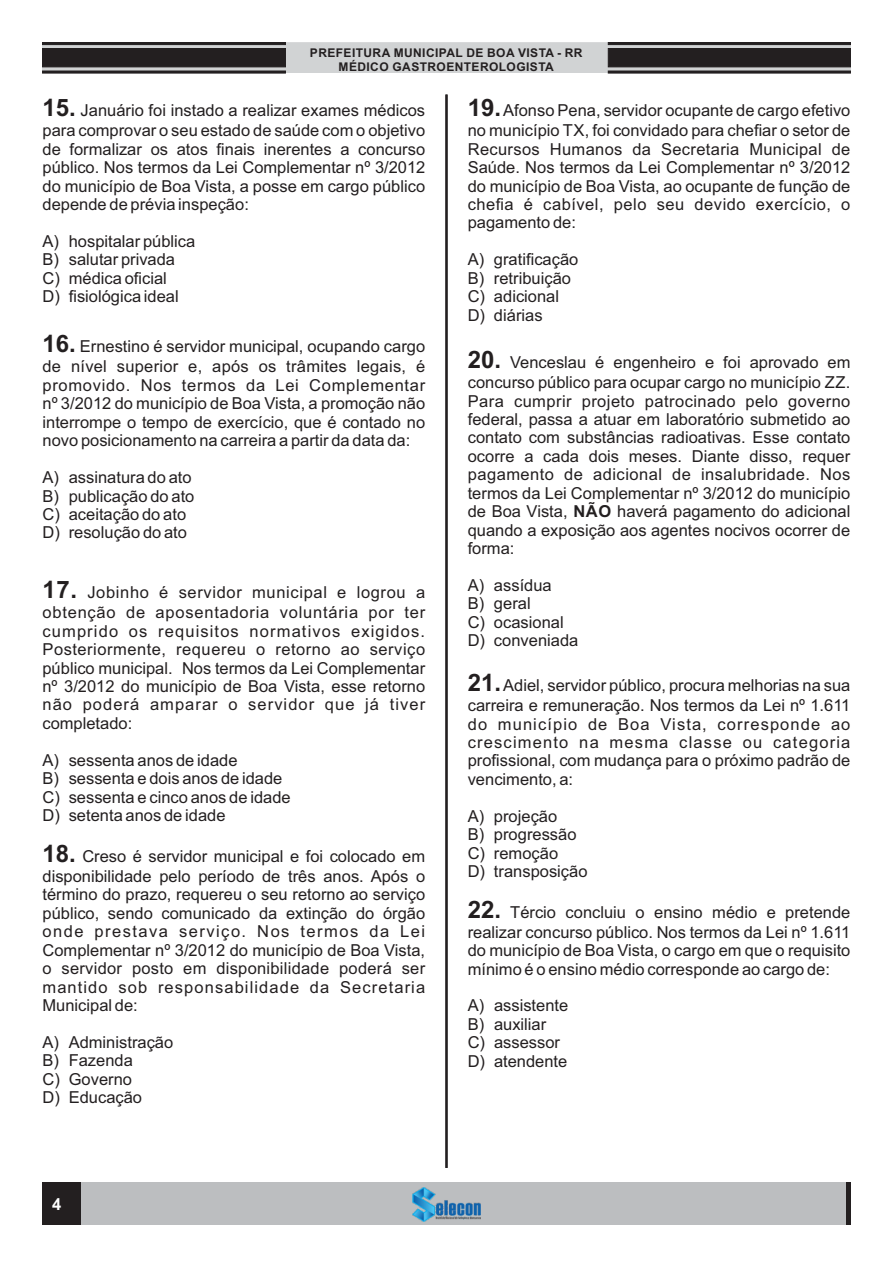
<style>
.page{position:relative;width:893px;height:1263px;background:#fff}
.page>*{position:absolute;margin:0;border:0;box-sizing:border-box;transform-origin:0 0}
.t1{font:16.5px/18.5px "Arial";color:#231f20}
.t2{font:16.5px/20px "Arial";letter-spacing:.045em;color:#231f20}
.t3{font:700 16.5px "Arial";color:#fff}
.t4{font:700 12px/13.4px "Arial";letter-spacing:.035em;color:#231f20;text-align:center}
.s1{font-weight:700;font-size:24px}
.s2{font-weight:700}
</style>
<div class="page">
<div style="left:43px;top:1182px;width:807px;height:43px;background:#bcbec0"></div>
<img style="left:413px;top:1188px;width:67px;height:33px">
<hr style="left:846px;top:1182px;width:4px;height:43px;background:#231f20">
<div style="left:43px;top:1182px;width:38px;height:43px;background:#231f20"></div>
<svg style="left:42px;top:42px;width:809px;height:32px"></svg>
<hr style="left:445px;top:95px;width:3px;height:1073px;background:#231f20">
<p class="t4" style="left:310px;top:47px;width:274px">PREFEITURA MUNICIPAL DE BOA VISTA - RR<br>MÉDICO GASTROENTEROLOGISTA</p>
<p class="t1" style="left:43px;top:102px;width:384px;line-height:20px"><span class="s1">15.</span> Januário foi instado a realizar exames médicos para comprovar o seu estado de saúde com o objetivo</p>
<p class="t1" style="left:43px;top:141px;width:384px;text-align:justify">de formalizar os atos finais inerentes a concurso público. Nos termos da Lei Complementar nº 3/2012 do município de Boa Vista, a posse em cargo público depende de prévia inspeção:</p>
<p class="t1" style="left:43px;top:233px;width:154px">A) hospitalar pública<br>B) salutar privada<br>C) médica oficial<br>D) fisiológica ideal</p>
<p class="t1" style="left:43px;top:338px;width:384px;line-height:20px"><span class="s1">16.</span> Ernestino é servidor municipal, ocupando cargo de nível superior e, após os trâmites legais, é</p>
<p class="t1" style="left:42px;top:377px;width:384px;text-align:justify">promovido. Nos termos da Lei Complementar nº 3/2012 do município de Boa Vista, a promoção não interrompe o tempo de exercício, que é contado no novo posicionamento na carreira a partir da data da:</p>
<p class="t1" style="left:42px;top:470px;width:153px">A) assinatura do ato<br>B) publicação do ato<br>C) aceitação do ato<br>D) resolução do ato</p>
<p class="t2" style="left:43px;top:584px;width:384px"><span class="s1">17.</span> Jobinho é servidor municipal e logrou a obtenção de aposentadoria voluntária por ter</p>
<p class="t1" style="left:42px;top:623px;width:384px;text-align:justify">cumprido os requisitos normativos exigidos.<br>Posteriormente, requereu o retorno ao serviço público municipal. Nos termos da Lei Complementar nº 3/2012 do município de Boa Vista, esse retorno não poderá amparar o servidor que já tiver completado:</p>
<p class="t1" style="left:42px;top:752px;width:250px">A) sessenta anos de idade<br>B) sessenta e dois anos de idade<br>C) sessenta e cinco anos de idade<br>D) setenta anos de idade</p>
<p class="t1" style="left:43px;top:848px;width:384px;line-height:20px"><span class="s1">18.</span> Creso é servidor municipal e foi colocado em disponibilidade pelo período de três anos. Após o</p>
<p class="t1" style="left:42px;top:887px;width:384px;text-align:justify">término do prazo, requereu o seu retorno ao serviço público, sendo comunicado da extinção do órgão onde prestava serviço. Nos termos da Lei Complementar nº 3/2012 do município de Boa Vista, o servidor posto em disponibilidade poderá ser mantido sob responsabilidade da Secretaria Municipal de:</p>
<p class="t1" style="left:42px;top:1034px;width:132px">A) Administração<br>B) Fazenda<br>C) Governo<br>D) Educação</p>
<p class="t3" style="left:52px;top:1197px;width:11px">4</p>
<p class="t1" style="left:468px;top:102px;width:384px;line-height:20px"><span class="s1">19.</span>Afonso Pena, servidor ocupante de cargo efetivo no município TX, foi convidado para chefiar o setor de</p>
<p class="t1" style="left:468px;top:141px;width:384px;text-align:justify">Recursos Humanos da Secretaria Municipal de Saúde. Nos termos da Lei Complementar nº 3/2012 do município de Boa Vista, ao ocupante de função de chefia é cabível, pelo seu devido exercício, o pagamento de:</p>
<p class="t1" style="left:468px;top:252px;width:112px">A) gratificação<br>B) retribuição<br>C) adicional<br>D) diárias</p>
<p class="t1" style="left:468px;top:354px;width:384px;line-height:20px"><span class="s1">20.</span> Venceslau é engenheiro e foi aprovado em concurso público para ocupar cargo no município ZZ.</p>
<p class="t1" style="left:468px;top:393px;width:384px;text-align:justify">Para cumprir projeto patrocinado pelo governo federal, passa a atuar em laboratório submetido ao contato com substâncias radioativas. Esse contato ocorre a cada dois meses. Diante disso, requer pagamento de adicional de insalubridade. Nos termos da Lei Complementar nº 3/2012 do município de Boa Vista, <span class="s2">NÃO</span> haverá pagamento do adicional quando a exposição aos agentes nocivos ocorrer de forma:</p>
<p class="t1" style="left:468px;top:577px;width:112px">A) assídua<br>B) geral<br>C) ocasional<br>D) conveniada</p>
<p class="t1" style="left:468px;top:677px;width:384px;line-height:20px"><span class="s1">21.</span>Adiel, servidor público, procura melhorias na sua carreira e remuneração. Nos termos da Lei nº 1.611</p>
<p class="t1" style="left:468px;top:716px;width:384px;text-align:justify">do município de Boa Vista, corresponde ao crescimento na mesma classe ou categoria profissional, com mudança para o próximo padrão de vencimento, a:</p>
<p class="t1" style="left:468px;top:808px;width:121px">A) projeção<br>B) progressão<br>C) remoção<br>D) transposição</p>
<p class="t1" style="left:468px;top:903px;width:384px;line-height:20px"><span class="s1">22.</span> Tércio concluiu o ensino médio e pretende realizar concurso público. Nos termos da Lei nº 1.611</p>
<p class="t1" style="left:468px;top:942px;width:384px">do município de Boa Vista, o cargo em que o requisito mínimo é o ensino médio corresponde ao cargo de:</p>
<p class="t1" style="left:468px;top:998px;width:102px">A) assistente<br>B) auxiliar<br>C) assessor<br>D) atendente</p>
</div>
